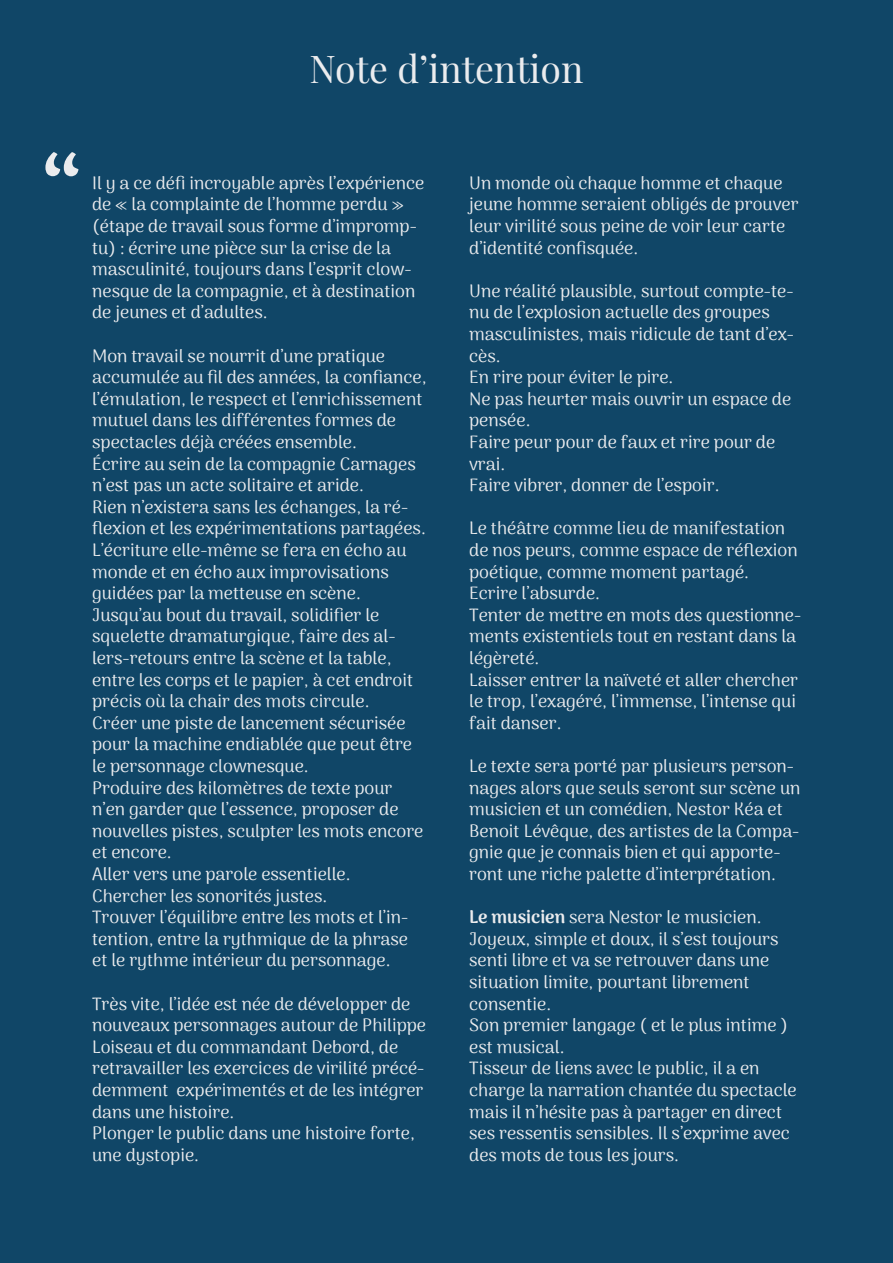
<style>
.page{position:relative;width:893px;height:1263px;background:#104667}
.page>*{position:absolute;margin:0;border:0;box-sizing:border-box;transform-origin:0 0}
.t1{font:700 108px "Arima Madurai";color:#ebecee}
.t2{font:37.5px "Playfair Display";color:#ebecee}
.t3{font:18px/21.6px "Arima Madurai";color:#ebecee}
.s1{font-weight:900}
</style>
<div class="page">
<p class="t2" style="left:309px;top:46px;width:276px">Note d’intention</p>
<p class="t1" style="left:43px;top:122px;width:40px">“</p>
<p class="t3" style="left:92px;top:172px;width:334px">Il y a ce défi incroyable après l’expérience de « la complainte de l’homme perdu » (étape de travail sous forme d’impromp&shy;tu) : écrire une pièce sur la crise de la masculinité, toujours dans l’esprit clow&shy;nesque de la compagnie, et à destination de jeunes et d’adultes.</p>
<p class="t3" style="left:92px;top:345px;width:336px">Mon travail se nourrit d’une pratique accumulée au fil des années, la confiance, l’émulation, le respect et l’enrichissement mutuel dans les différentes formes de spectacles déjà créées ensemble.</p>
<p class="t3" style="left:92px;top:453px;width:325px">Écrire au sein de la compagnie Carnages n’est pas un acte solitaire et aride.</p>
<p class="t3" style="left:92px;top:496px;width:335px">Rien n’existera sans les échanges, la ré&shy;flexion et les expérimentations partagées.</p>
<p class="t3" style="left:92px;top:540px;width:316px">L’écriture elle-même se fera en écho au monde et en écho aux improvisations guidées par la metteuse en scène.</p>
<p class="t3" style="left:92px;top:604px;width:323px">Jusqu’au bout du travail, solidifier le squelette dramaturgique, faire des al&shy;lers-retours entre la scène et la table, entre les corps et le papier, à cet endroit précis où la chair des mots circule.</p>
<p class="t3" style="left:92px;top:712px;width:321px">Créer une piste de lancement sécurisée pour la machine endiablée que peut être le personnage clownesque.</p>
<p class="t3" style="left:92px;top:777px;width:333px">Produire des kilomètres de texte pour n’en garder que l’essence, proposer de nouvelles pistes, sculpter les mots encore et encore.</p>
<p class="t3" style="left:92px;top:864px;width:260px">Aller vers une parole essentielle.</p>
<p class="t3" style="left:92px;top:885px;width:237px">Chercher les sonorités justes.</p>
<p class="t3" style="left:92px;top:907px;width:318px;text-align:justify">Trouver l’équilibre entre les mots et l’in&shy;tention, entre la rythmique de la phrase et le rythme intérieur du personnage.</p>
<p class="t3" style="left:92px;top:993px;width:336px">Très vite, l’idée est née de développer de nouveaux personnages autour de Philippe Loiseau et du commandant Debord, de retravailler les exercices de virilité précé&shy;demment expérimentés et de les intégrer dans une histoire.</p>
<p class="t3" style="left:92px;top:1123px;width:324px">Plonger le public dans une histoire forte, une dystopie.</p>
<p class="t3" style="left:469px;top:172px;width:331px">Un monde où chaque homme et chaque jeune homme seraient obligés de prouver leur virilité sous peine de voir leur carte d’identité confisquée.</p>
<p class="t3" style="left:469px;top:280px;width:326px">Une réalité plausible, surtout compte-te&shy;nu de l’explosion actuelle des groupes masculinistes, mais ridicule de tant d’ex&shy;cès.</p>
<p class="t3" style="left:469px;top:367px;width:206px">En rire pour éviter le pire.</p>
<p class="t3" style="left:469px;top:388px;width:324px">Ne pas heurter mais ouvrir un espace de pensée.</p>
<p class="t3" style="left:469px;top:432px;width:308px">Faire peur pour de faux et rire pour de vrai.</p>
<p class="t3" style="left:469px;top:475px;width:252px">Faire vibrer, donner de l’espoir.</p>
<p class="t3" style="left:469px;top:518px;width:330px">Le théâtre comme lieu de manifestation de nos peurs, comme espace de réflexion poétique, comme moment partagé.</p>
<p class="t3" style="left:469px;top:583px;width:132px">Ecrire l’absurde.</p>
<p class="t3" style="left:469px;top:604px;width:334px">Tenter de mettre en mots des questionne&shy;ments existentiels tout en restant dans la légèreté.</p>
<p class="t3" style="left:469px;top:669px;width:330px;text-align:justify">Laisser entrer la naïveté et aller chercher le trop, l’exagéré, l’immense, l’intense qui fait danser.</p>
<p class="t3" style="left:469px;top:756px;width:333px">Le texte sera porté par plusieurs person&shy;nages alors que seuls seront sur scène un musicien et un comédien, Nestor Kéa et Benoit Lévêque, des artistes de la Compa&shy;gnie que je connais bien et qui apporte&shy;ront une riche palette d’interprétation.</p>
<p class="t3" style="left:469px;top:907px;width:294px"><span class="s1">Le musicien</span> sera Nestor le musicien.</p>
<p class="t3" style="left:469px;top:928px;width:311px">Joyeux, simple et doux, il s’est toujours senti libre et va se retrouver dans une situation limite, pourtant librement consentie.</p>
<p class="t3" style="left:469px;top:1015px;width:321px">Son premier langage ( et le plus intime ) est musical.</p>
<p class="t3" style="left:469px;top:1058px;width:329px">Tisseur de liens avec le public, il a en charge la narration chantée du spectacle mais il n’hésite pas à partager en direct ses ressentis sensibles. Il s’exprime avec des mots de tous les jours.</p>
</div>
